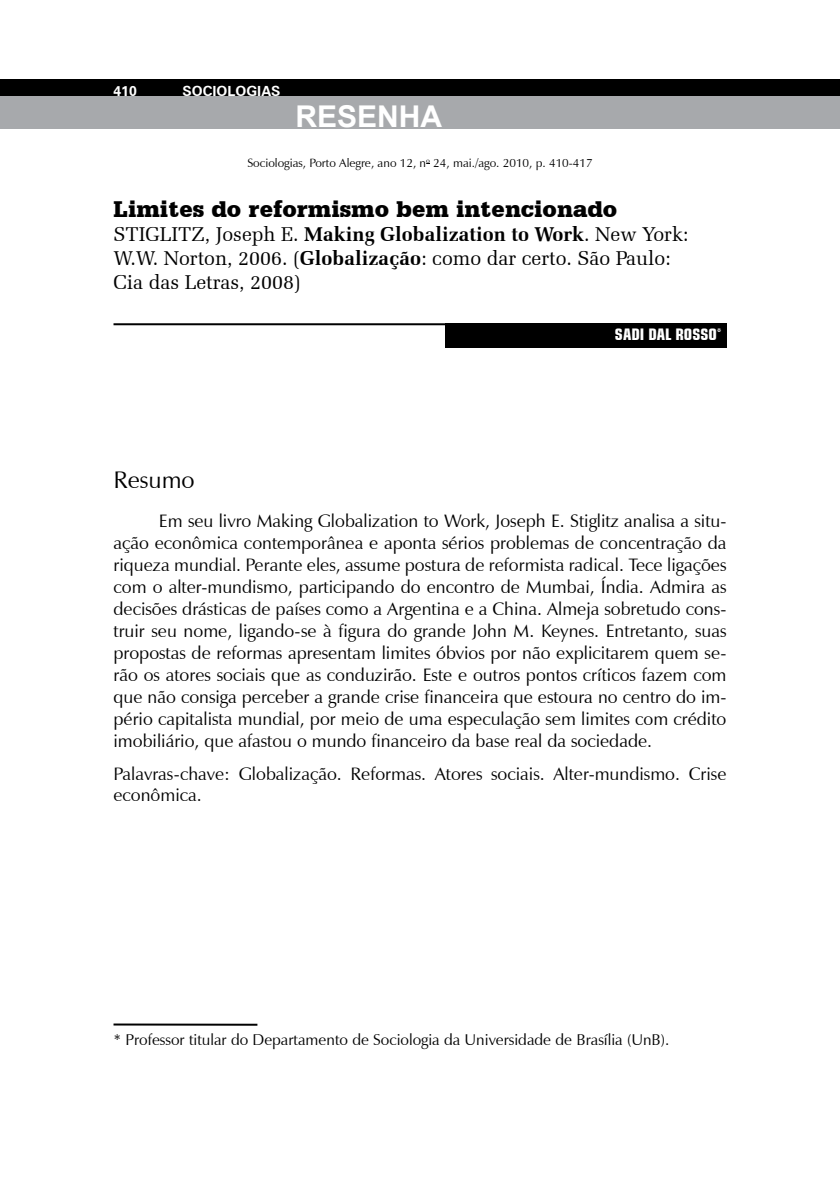
<style>
.page{position:relative;width:840px;height:1191px;background:#fff}
.page>*{position:absolute;margin:0;border:0;box-sizing:border-box;transform-origin:0 0}
.t1{font:700 30px "Arial";color:#fff}
.t2{font:900 24px "Serifa BT";color:#000}
.t3{font:24px "Zapf Humanist 601 BT";color:#000}
.t4{font:20px/24px "Zapf Elliptical 711 BT";color:#000}
.t5{font:18px/22px "Zapf Humanist 601 BT";color:#000;text-align:justify}
.t6{font:700 condensed 16px "Square 721 BT";color:#fff}
.t7{font:15.6px "Zapf Humanist 601 BT";color:#000}
.t8{font:700 14px "Zurich BT";color:#fff}
.t9{font:12px "Zapf Humanist 601 BT";color:#000}
.s1{font-weight:700}
</style>
<div class="page">
<div style="left:0;top:79px;width:839px;height:20px;background:#000"></div>
<div style="left:444px;top:323px;width:282px;height:25px;background:#000"></div>
<hr style="left:113px;top:323px;width:613px;height:2px;background:#000">
<hr style="left:113px;top:1023px;width:144px;height:2px;background:#000">
<div style="left:0;top:97px;width:839px;height:32px;background:#a7a9ac"></div>
<p class="t8" style="left:113px;top:82px;width:25px">410</p>
<p class="t8" style="left:182px;top:82px;width:99px">SOCIOLOGIAS</p>
<h1 class="t1" style="left:295px;top:97px;width:148px">RESENHA</h1>
<p class="t9" style="left:247px;top:155px;width:346px">Sociologias, Porto Alegre, ano 12, n<sup>o</sup> 24, mai./ago. 2010, p. 410-417</p>
<h2 class="t2" style="left:113px;top:194px;width:505px">Limites do reformismo bem intencionado</h2>
<p class="t4" style="left:113px;top:222px;width:576px">STIGLITZ, Joseph E. <span class="s1">Making Globalization to Work</span>. New York:<br>W.W. Norton, 2006. (<span class="s1">Globalização</span>: como dar certo. São Paulo:<br>Cia das Letras, 2008)</p>
<p class="t6" style="left:614px;top:325px;width:108px">SADI DAL ROSSO<sup>*</sup></p>
<h2 class="t3" style="left:113px;top:464px;width:83px">Resumo</h2>
<p class="t5" style="left:113px;top:509px;width:614px;text-indent:45px">Em seu livro Making Globalization to Work, Joseph E. Stiglitz analisa a situ&shy;ação econômica contemporânea e aponta sérios problemas de concentração da riqueza mundial. Perante eles, assume postura de reformista radical. Tece ligações com o alter-mundismo, participando do encontro de Mumbai, Índia. Admira as decisões drásticas de países como a Argentina e a China. Almeja sobretudo cons&shy;truir seu nome, ligando-se à figura do grande John M. Keynes. Entretanto, suas propostas de reformas apresentam limites óbvios por não explicitarem quem se&shy;rão os atores sociais que as conduzirão. Este e outros pontos críticos fazem com que não consiga perceber a grande crise financeira que estoura no centro do im&shy;pério capitalista mundial, por meio de uma especulação sem limites com crédito imobiliário, que afastou o mundo financeiro da base real da sociedade.</p>
<p class="t5" style="left:113px;top:762px;width:614px">Palavras-chave: Globalização. Reformas. Atores sociais. Alter-mundismo. Crise econômica.</p>
<p class="t7" style="left:113px;top:1030px;width:557px">* Professor titular do Departamento de Sociologia da Universidade de Brasília (UnB).</p>
</div>
